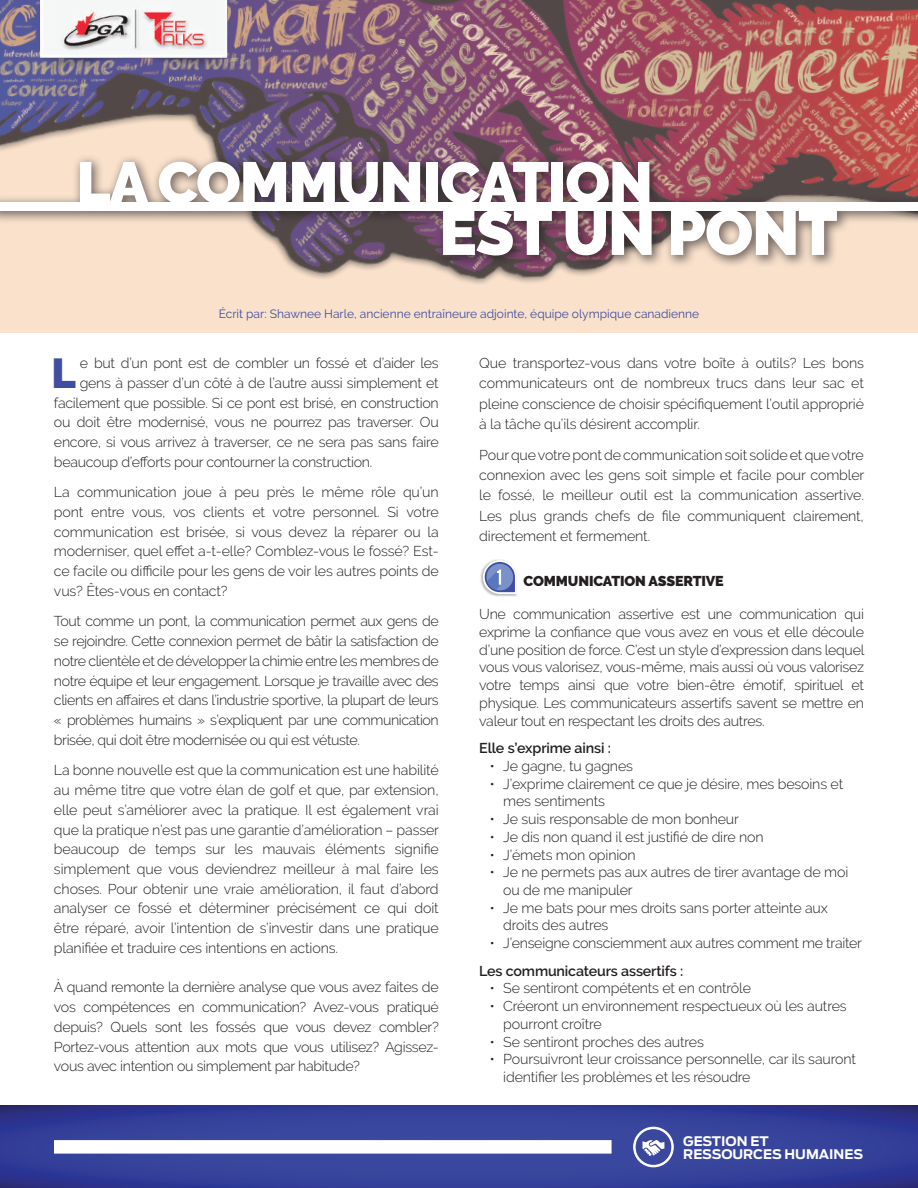
<style>
.page{position:relative;width:918px;height:1188px;background:#fff}
.page>*{position:absolute;margin:0;border:0;box-sizing:border-box;transform-origin:0 0}
.t1{font:900 63px "Raleway";letter-spacing:-.02em;color:#fff}
.t2{font:900 58.5px "Raleway";letter-spacing:-.02em;color:#fff}
.t3{font:900 41.7px "Raleway";color:#404ea1}
.t4{font:300 14.25px/19.8px "Raleway";letter-spacing:-.015em;color:#231f20;text-align:justify}
.t5{font:600 14.25px "Raleway";letter-spacing:-.01em;color:#231f20}
.t6{font:900 14.25px "Raleway";letter-spacing:-.01em;color:#231f20}
.t7{font:700 13.2px/13.2px "Antenna";color:#fff}
.t8{font:12px "Raleway";color:#404ea1}
</style>
<div class="page">
<img style="left:0;top:0;width:918px;height:333px">
<img style="left:16px;top:0;width:236px;height:97px">
<img style="left:480px;top:559px;width:37px;height:38px">
<svg style="left:483px;top:560px;width:34px;height:34px"></svg>
<svg style="left:0;top:1106px;width:918px;height:82px;background:#343f98"></svg>
<div style="left:54px;top:1140px;width:558px;height:14px;background:#fff"></div>
<svg style="left:633px;top:1126px;width:41px;height:42px"></svg>
<div style="left:0;top:153px;width:918px;height:116px;background:#231f20;opacity:.61"></div>
<div style="left:0;top:202px;width:918px;height:9px;background:#fff"></div>
<h2 class="t2" style="left:76px;top:149px;width:578px">LA COMMUNICATION</h2>
<h1 class="t1" style="left:439px;top:196px;width:400px">EST UN PONT</h1>
<p class="t8" style="left:219px;top:307px;width:482px">Écrit par: Shawnee Harle, ancienne entraîneure adjointe, équipe olympique canadienne</p>
<h3 class="t3" style="left:51px;top:349px;width:26px">L</h3>
<p class="t4" style="left:80px;top:353px;width:360px">e but d’un pont est de combler un fossé et d’aider les</p>
<p class="t4" style="left:80px;top:373px;width:360px">gens à passer d’un côté à de l’autre aussi simplement et</p>
<p class="t4" style="left:54px;top:393px;width:386px">facilement que possible. Si ce pont est brisé, en construction</p>
<p class="t4" style="left:54px;top:412px;width:386px">ou doit être modernisé, vous ne pourrez pas traverser. Ou</p>
<p class="t4" style="left:54px;top:432px;width:386px">encore, si vous arrivez à traverser, ce ne sera pas sans faire</p>
<p class="t4" style="left:54px;top:452px;width:320px">beaucoup d’efforts pour contourner la construction.</p>
<p class="t4" style="left:54px;top:482px;width:386px">La communication joue à peu près le même rôle qu’un pont entre vous, vos clients et votre personnel. Si votre communication est brisée, si vous devez la réparer ou la moderniser, quel effet a-t-elle? Comblez-vous le fossé? Est&shy;ce facile ou difficile pour les gens de voir les autres points de vus? Êtes-vous en contact?</p>
<p class="t4" style="left:54px;top:611px;width:386px">Tout comme un pont, la communication permet aux gens de se rejoindre. Cette connexion permet de bâtir la satisfaction de notre clientèle et de développer la chimie entre les membres de notre équipe et leur engagement. Lorsque je travaille avec des clients en affaires et dans l’industrie sportive, la plupart de leurs « problèmes humains » s’expliquent par une communication brisée, qui doit être modernisée ou qui est vétuste.</p>
<p class="t4" style="left:54px;top:760px;width:387px">La bonne nouvelle est que la communication est une habilité au même titre que votre élan de golf et que, par extension, elle peut s’améliorer avec la pratique. Il est également vrai que la pratique n’est pas une garantie d’amélioration – passer beaucoup de temps sur les mauvais éléments signifie simplement que vous deviendrez meilleur à mal faire les choses. Pour obtenir une vraie amélioration, il faut d’abord analyser ce fossé et déterminer précisément ce qui doit être réparé, avoir l’intention de s’investir dans une pratique planifiée et traduire ces intentions en actions.</p>
<p class="t4" style="left:54px;top:977px;width:386px">À quand remonte la dernière analyse que vous avez faites de vos compétences en communication? Avez-vous pratiqué depuis? Quels sont les fossés que vous devez combler?<br>Portez-vous attention aux mots que vous utilisez? Agissez&shy;vous avec intention ou simplement par habitude?</p>
<p class="t4" style="left:479px;top:353px;width:386px">Que transportez-vous dans votre boîte à outils? Les bons communicateurs ont de nombreux trucs dans leur sac et pleine conscience de choisir spécifiquement l’outil approprié à la tâche qu’ils désirent accomplir.</p>
<p class="t4" style="left:479px;top:445px;width:387px">Pour que votre pont de communication soit solide et que votre connexion avec les gens soit simple et facile pour combler le fossé, le meilleur outil est la communication assertive.<br>Les plus grands chefs de file communiquent clairement, directement et fermement.</p>
<p class="t6" style="left:524px;top:573px;width:202px">COMMUNICATION ASSERTIVE</p>
<p class="t4" style="left:479px;top:605px;width:387px;line-height:17.7px">Une communication assertive est une communication qui exprime la confiance que vous avez en vous et elle découle d’une position de force. C’est un style d’expression dans lequel vous vous valorisez, vous-même, mais aussi où vous valorisez votre temps ainsi que votre bien-être émotif, spirituel et physique. Les communicateurs assertifs savent se mettre en valeur tout en respectant les droits des autres.</p>
<p class="t5" style="left:479px;top:740px;width:133px">Elle s’exprime ainsi :</p>
<p class="t4" style="left:490px;top:756px;width:145px">• Je gagne, tu gagnes</p>
<p class="t4" style="left:503px;top:775px;width:342px;line-height:17.7px;text-indent:-13px">• J’exprime clairement ce que je désire, mes besoins et mes sentiments</p>
<p class="t4" style="left:490px;top:809px;width:251px">• Je suis responsable de mon bonheur</p>
<p class="t4" style="left:490px;top:827px;width:275px">• Je dis non quand il est justifié de dire non</p>
<p class="t4" style="left:490px;top:845px;width:147px">• J’émets mon opinion</p>
<p class="t4" style="left:503px;top:863px;width:347px;line-height:17.7px;text-indent:-13px">• Je ne permets pas aux autres de tirer avantage de moi ou de me manipuler</p>
<p class="t4" style="left:503px;top:899px;width:326px;line-height:17.7px;text-indent:-13px">• Je me bats pour mes droits sans porter atteinte aux droits des autres</p>
<p class="t4" style="left:490px;top:933px;width:374px">• J’enseigne consciemment aux autres comment me traiter</p>
<p class="t5" style="left:479px;top:962px;width:206px">Les communicateurs assertifs :</p>
<p class="t4" style="left:490px;top:978px;width:263px">• Se sentiront compétents et en contrôle</p>
<p class="t4" style="left:503px;top:997px;width:345px;line-height:17.7px;text-indent:-13px">• Créeront un environnement respectueux où les autres pourront croître</p>
<p class="t4" style="left:490px;top:1032px;width:216px">• Se sentiront proches des autres</p>
<p class="t4" style="left:503px;top:1050px;width:354px;line-height:17.7px;text-indent:-13px">• Poursuivront leur croissance personnelle, car ils sauront identifier les problèmes et les résoudre</p>
<p class="t7" style="left:683px;top:1134px;width:181px">GESTION ET<br>RESSOURCES HUMAINES</p>
</div>
